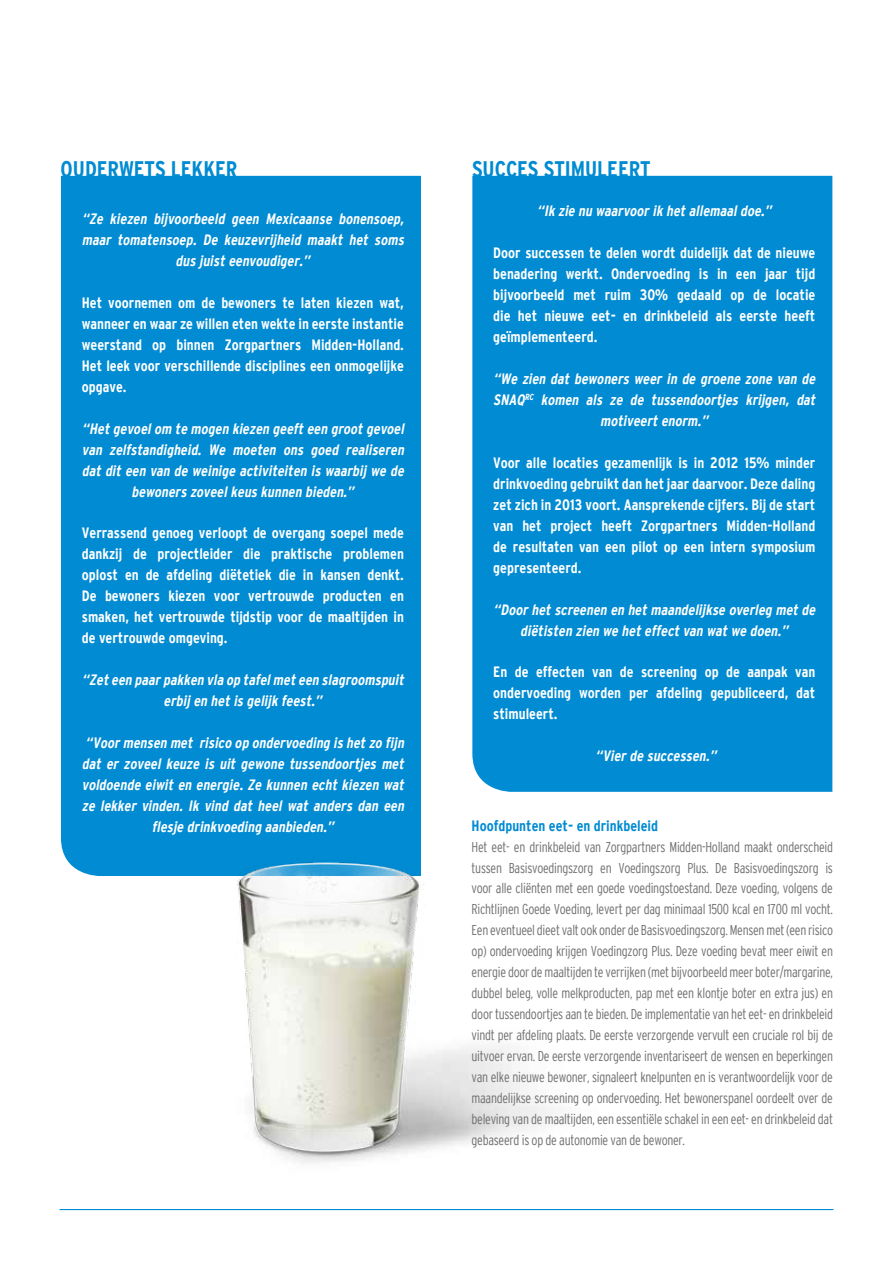
<style>
.page{position:relative;width:893px;height:1263px;background:#fff}
.page>*{position:absolute;margin:0;border:0;box-sizing:border-box;transform-origin:0 0}
.t1{font:700 condensed 22.5px "Interstate";color:#008bd2}
.t2{font:700 condensed 15px/21px "Interstate";color:#fff;text-align:justify}
.t3{font:italic 700 condensed 15px/21px "Interstate";color:#fff;text-align:center}
.t4{font:700 condensed 15px "Interstate";color:#008bd2}
.t5{font:300 condensed 14.25px/21px "Interstate";letter-spacing:-.02em;color:#706f6f;text-align:justify;scale:.94 1}
</style>
<div class="page">
<div style="left:61px;top:176px;width:360px;height:700px;background:#008bd2"></div>
<img style="left:201px;top:812px;width:424px;height:399px">
<div style="left:472px;top:176px;width:360px;height:616px;background:#008bd2"></div>
<hr style="left:60px;top:1209px;width:773px;height:1px;background:#008bd2">
<h1 class="t1" style="left:61px;top:156px;width:37px">ouderwe</h1>
<h1 class="t1" style="left:145px;top:156px;width:38px">ts lekker</h1>
<p class="t3" style="left:82px;top:208px;width:327px">“Ze kiezen bijvoorbeeld geen Mexicaanse bonensoep, maar tomatensoep. De keuzevrijheid maakt het soms dus juist eenvoudiger.”</p>
<p class="t2" style="left:82px;top:292px;width:324px">Het voornemen om de bewoners te laten kiezen wat, wanneer en waar ze willen eten wekte in eerste instantie weerstand op binnen Zorgpartners Midden-Holland.<br>Het leek voor verschillende disciplines een onmogelijke opgave.</p>
<p class="t3" style="left:82px;top:418px;width:327px">“Het gevoelom te mogen kiezen geeft een groot gevoel van zelfstandigheid. We moeten ons goed realiseren dat dit een van de weinige activiteiten is waarbij we de bewoners zoveelkeus kunnen bieden.”</p>
<p class="t2" style="left:82px;top:522px;width:324px">Verrassend genoeg verloopt de overgang soepel mede dankzij de projectleider die praktische problemen oplost en de afdeling diëtetiek die in kansen denkt.<br>De bewoners kiezen voor vertrouwde producten en smaken, het vertrouwde tijdstip voor de maaltijden in de vertrouwde omgeving.</p>
<p class="t3" style="left:82px;top:669px;width:326px">“Zet een paar pakken vla op tafelmet een slagroomspuit erbij en het is gelijk feest.”</p>
<p class="t3" style="left:82px;top:732px;width:327px">“Voor mensen met risico op ondervoeding is het zo fijn dat er zoveel keuze is uit gewone tussendoortjes met voldoende eiwit en energie. Ze kunnen echt kiezen wat ze lekker vinden. Ik vind dat heel wat anders dan een flesje drinkvoeding aanbieden.”</p>
<h1 class="t1" style="left:472px;top:156px;width:35px">succes</h1>
<h1 class="t1" style="left:544px;top:156px;width:65px">stimuleer</h1>
<h1 class="t1" style="left:640px;top:156px;width:12px">t</h1>
<p class="t3" style="left:537px;top:201px;width:240px">“Ik zie nu waarvoor ik het allemaaldoe.”</p>
<p class="t2" style="left:493px;top:243px;width:324px">Door successen te delen wordt duidelijk dat de nieuwe benadering werkt. Ondervoeding is in een jaar tijd bijvoorbeeld met ruim 30% gedaald op de locatie die het nieuwe eet- en drinkbeleid als eerste heeft geïmplementeerd.</p>
<p class="t3" style="left:493px;top:368px;width:327px">“We zien dat bewoners weer in de groene zone van de<br>SNAQ<sup>RC</sup> komen als ze de tussendoortjes krijgen, dat motiveert enorm.”</p>
<p class="t2" style="left:493px;top:452px;width:324px">Voor alle locaties gezamenlijk is in 2012 15% minder drinkvoeding gebruikt dan het jaar daarvoor. Deze daling zet zich in 2013 voort. Aansprekende cijfers. Bij de start van het project heeft Zorgpartners Midden-Holland de resultaten van een pilot op een intern symposium gepresenteerd.</p>
<p class="t3" style="left:493px;top:599px;width:327px">“Door het screenen en het maandelijkse overleg met de diëtisten zien we het effect van wat we doen.”</p>
<p class="t2" style="left:493px;top:661px;width:324px">En de effecten van de screening op de aanpak van ondervoeding worden per afdeling gepubliceerd, dat stimuleert.</p>
<p class="t3" style="left:595px;top:745px;width:126px">“Vier de successen.”</p>
<p class="t4" style="left:472px;top:817px;width:188px">Hoofdpunten eet- en drinkbeleid</p>
<p class="t5" style="left:472px;top:836px;width:386px">Het eet- en drinkbeleid van Zorgpartners Midden-Holland maakt onderscheid tussen Basisvoedingszorg en Voedingszorg Plus. De Basisvoedingszorg is voor alle cliënten met een goede voedingstoestand. Deze voeding, volgens de Richtlijnen Goede Voeding, levert per dag minimaal 1500 kcal en 1700 ml vocht.<br>Een eventueel dieet valt ook onder de Basisvoedingszorg. Mensen met (een risico op) ondervoeding krijgen Voedingzorg Plus. Deze voeding bevat meer eiwit en energie door de maaltijden te verrijken (met bijvoorbeeld meer boter/margarine, dubbel beleg, volle melkproducten, pap met een klontje boter en extra jus) en door tussendoortjes aan te bieden. De implementatie van het eet- en drinkbeleid vindt per afdeling plaats. De eerste verzorgende vervult een cruciale rol bij de uitvoer ervan. De eerste verzorgende inventariseert de wensen en beperkingen van elke nieuwe bewoner, signaleert knelpunten en is verantwoordelijk voor de maandelijkse screening op ondervoeding. Het bewonerspanel oordeelt over de beleving van de maaltijden, een essentiële schakel in een eet- en drinkbeleid dat gebaseerd is op de autonomie van de bewoner.</p>
</div>
